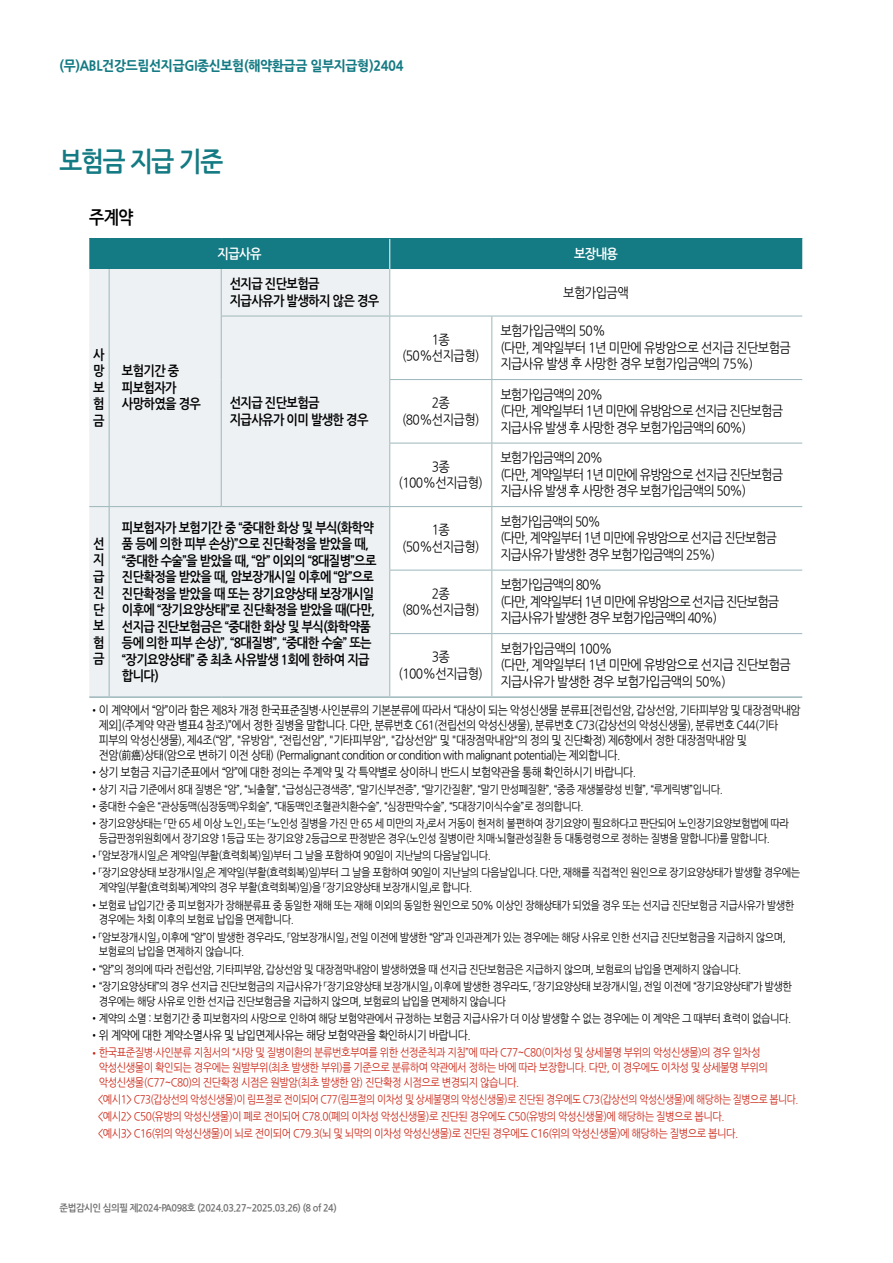
<style>
.page{position:relative;width:893px;height:1263px;background:#fff}
.page>*{position:absolute;margin:0;border:0;box-sizing:border-box;transform-origin:0 0}
.t1{font:27px "Nanum Gothic OTF Bold";letter-spacing:-.05em;color:#147a83;scale:.9 1}
.t2{font:18px "Nanum Gothic OTF Bold";color:#000;scale:.9 1}
.t3{font:13.5px/16.5px "Nanum Gothic OTF Bold";letter-spacing:-.05em;color:#000;scale:.9 1}
.t4{font:13.5px/16.5px "Nanum Gothic OTF";letter-spacing:-.07em;color:#000;text-align:center;scale:.9 1}
.t5{font:13.5px/16.5px "Nanum Gothic OTF";letter-spacing:-.05em;color:#000;scale:.9 1}
.t6{font:13.5px/16.5px "Nanum Gothic OTF";letter-spacing:-.07em;color:#000;scale:.88 1}
.t7{font:700 13.5px "Nanum Gothic OTF Extra";letter-spacing:-.025em;color:#147a83;scale:.95 1}
.t8{font:13.5px "Nanum Gothic OTF Bold";letter-spacing:-.05em;color:#fff;scale:.9 1}
.t9{font:12px/15px "Nanum Gothic OTF";letter-spacing:-.05em;color:#000;scale:.9 1}
.t10{font:11.25px/14.7px "Nanum Gothic OTF";letter-spacing:-.05em;color:#000;scale:.9 1}
.t11{font:11.25px/14.9px "Nanum Gothic OTF";letter-spacing:-.05em;color:#cb2414;scale:.9 1}
.t12{font:9.75px "Nanum Gothic OTF Bold";letter-spacing:-.05em;color:#727171;scale:.95 1}
.s1{font-size:12px}
</style>
<div class="page">
<div style="left:89px;top:269px;width:300px;height:427px;background:#edf1f3"></div>
<div style="left:89px;top:238px;width:713px;height:31px;background:#147a83"></div>
<hr style="left:109px;top:238px;width:112px;height:1px;background:#147a83">
<hr style="left:221px;top:238px;width:169px;height:1px;background:#147a83">
<hr style="left:390px;top:238px;width:102px;height:1px;background:#147a83">
<hr style="left:492px;top:238px;width:310px;height:1px;background:#147a83">
<hr style="left:109px;top:269px;width:1px;height:47px;background:#9cb7bb">
<hr style="left:109px;top:316px;width:1px;height:64px;background:#9cb7bb">
<hr style="left:109px;top:380px;width:1px;height:63px;background:#9cb7bb">
<hr style="left:109px;top:443px;width:1px;height:63px;background:#9cb7bb">
<hr style="left:221px;top:269px;width:1px;height:47px;background:#9cb7bb">
<hr style="left:389px;top:269px;width:1px;height:47px;background:#9cb7bb">
<hr style="left:221px;top:316px;width:169px;height:1px;background:#9cb7bb">
<hr style="left:221px;top:316px;width:1px;height:64px;background:#9cb7bb">
<hr style="left:221px;top:380px;width:1px;height:63px;background:#9cb7bb">
<hr style="left:221px;top:443px;width:1px;height:63px;background:#9cb7bb">
<hr style="left:390px;top:316px;width:102px;height:1px;background:#9cb7bb">
<hr style="left:389px;top:316px;width:1px;height:63px;background:#9cb7bb">
<hr style="left:492px;top:316px;width:310px;height:1px;background:#9cb7bb">
<hr style="left:491px;top:316px;width:1px;height:63px;background:#9cb7bb">
<hr style="left:389px;top:379px;width:103px;height:1px;background:#9cb7bb">
<hr style="left:389px;top:380px;width:1px;height:63px;background:#9cb7bb">
<hr style="left:492px;top:379px;width:310px;height:1px;background:#9cb7bb">
<hr style="left:491px;top:380px;width:1px;height:63px;background:#9cb7bb">
<hr style="left:389px;top:443px;width:103px;height:1px;background:#9cb7bb">
<hr style="left:389px;top:443px;width:1px;height:63px;background:#9cb7bb">
<hr style="left:492px;top:443px;width:310px;height:1px;background:#9cb7bb">
<hr style="left:491px;top:443px;width:1px;height:63px;background:#9cb7bb">
<svg style="left:89px;top:506px;width:20px;height:1px"></svg>
<hr style="left:109px;top:506px;width:112px;height:1px;background:#9cb7bb">
<hr style="left:109px;top:507px;width:1px;height:63px;background:#9cb7bb">
<hr style="left:221px;top:506px;width:169px;height:1px;background:#9cb7bb">
<hr style="left:109px;top:570px;width:1px;height:64px;background:#9cb7bb">
<hr style="left:109px;top:634px;width:1px;height:62px;background:#9cb7bb">
<hr style="left:89px;top:696px;width:20px;height:2px;background:#9cb7bb">
<hr style="left:109px;top:696px;width:112px;height:2px;background:#9cb7bb">
<hr style="left:221px;top:696px;width:169px;height:2px;background:#9cb7bb">
<hr style="left:390px;top:506px;width:102px;height:1px;background:#9cb7bb">
<hr style="left:389px;top:507px;width:1px;height:63px;background:#9cb7bb">
<hr style="left:492px;top:506px;width:310px;height:1px;background:#9cb7bb">
<hr style="left:491px;top:507px;width:1px;height:63px;background:#9cb7bb">
<hr style="left:389px;top:570px;width:103px;height:1px;background:#9cb7bb">
<hr style="left:389px;top:570px;width:1px;height:63px;background:#9cb7bb">
<hr style="left:492px;top:570px;width:310px;height:1px;background:#9cb7bb">
<hr style="left:491px;top:570px;width:1px;height:63px;background:#9cb7bb">
<hr style="left:389px;top:633px;width:103px;height:1px;background:#9cb7bb">
<hr style="left:389px;top:634px;width:1px;height:62px;background:#9cb7bb">
<hr style="left:492px;top:633px;width:310px;height:1px;background:#9cb7bb">
<hr style="left:491px;top:634px;width:1px;height:62px;background:#9cb7bb">
<hr style="left:390px;top:696px;width:102px;height:2px;background:#9cb7bb">
<hr style="left:492px;top:696px;width:310px;height:2px;background:#9cb7bb">
<p class="t7" style="left:60px;top:58px;width:364px">(무)ABL건강드림선지급GI종신보험(해약환급금 일부지급형)2404</p>
<h1 class="t1" style="left:60px;top:148px;width:183px">보험금 지급 기준</h1>
<h2 class="t2" style="left:89px;top:208px;width:50px">주계약</h2>
<p class="t3" style="left:93px;top:347px;width:14px;text-align:justify">사 망 보 험 금</p>
<p class="t3" style="left:122px;top:363px;width:89px">보험기간 중 피보험자가 사망하였을 경우</p>
<p class="t8" style="left:218px;top:246px;width:50px">지급사유</p>
<p class="t8" style="left:574px;top:246px;width:50px">보장내용</p>
<p class="t3" style="left:230px;top:276px;width:168px">선지급 진단보험금<br>지급사유가 발생하지 않은 경우</p>
<p class="t4" style="left:563px;top:284px;width:74px">보험가입금액</p>
<p class="t3" style="left:230px;top:395px;width:156px">선지급 진단보험금 지급사유가 이미 발생한 경우</p>
<p class="t4" style="left:402px;top:331px;width:88px">1종 (50%선지급형)</p>
<p class="t5" style="left:500px;top:322px;width:324px">보험가입금액의 50%<br>(다만, 계약일부터 1년 미만에 유방암으로 선지급 진단보험금 지급사유 발생 후 사망한 경우 보험가입금액의 75%)</p>
<p class="t4" style="left:402px;top:394px;width:88px">2종 (80%선지급형)</p>
<p class="t4" style="left:500px;top:386px;width:316px;text-align:left">보험가입금액의 20%<br>(다만, 계약일부터 1년 미만에 유방암으로 선지급 진단보험금 지급사유 발생 후 사망한 경우 보험가입금액의 60%)</p>
<p class="t5" style="left:399px;top:458px;width:95px;text-align:center">3종 (100%선지급형)</p>
<p class="t4" style="left:500px;top:449px;width:316px;text-align:left">보험가입금액의 20%<br>(다만, 계약일부터 1년 미만에 유방암으로 선지급 진단보험금 지급사유 발생 후 사망한 경우 보험가입금액의 50%)</p>
<p class="t3" style="left:93px;top:536px;width:14px;text-align:justify">선 지 급 진 단 보 험 금</p>
<p class="t3" style="left:122px;top:520px;width:284px">피보험자가 보험기간 중 “중대한 화상 및 부식(화학약 품 등에 의한 피부 손상)”으로 진단확정을 받았을 때, “중대한 수술”을 받았을 때, “암” 이외의 “8대질병”으로 진단확정을 받았을 때, 암보장개시일 이후에 “암”으로 진단확정을 받았을 때 또는 장기요양상태 보장개시일 이후에 “장기요양상태”로 진단확정을 받았을 때(다만, 선지급 진단보험금은 “중대한 화상 및 부식(화학약품 등에 의한 피부 손상)”, “8대질병”, “중대한 수술” 또는 “장기요양상태” 중 최초 사유발생 1회에 한하여 지급 합니다)</p>
<p class="t4" style="left:402px;top:521px;width:88px">1종 (50%선지급형)</p>
<p class="t6" style="left:500px;top:513px;width:316px">보험가입금액의 50%<br>(다만, 계약일부터 1년 미만에 유방암으로 선지급 진단보험금 지급사유가 발생한 경우 보험가입금액의 25%)</p>
<p class="t4" style="left:402px;top:585px;width:88px">2종 (80%선지급형)</p>
<p class="t4" style="left:500px;top:576px;width:311px;text-align:left">보험가입금액의 80%<br>(다만, 계약일부터 1년 미만에 유방암으로 선지급 진단보험금 지급사유가 발생한 경우 보험가입금액의 40%)</p>
<p class="t5" style="left:399px;top:648px;width:95px;text-align:center">3종 (100%선지급형)</p>
<p class="t5" style="left:500px;top:640px;width:324px">보험가입금액의 100%<br>(다만, 계약일부터 1년 미만에 유방암으로 선지급 진단보험금 지급사유가 발생한 경우 보험가입금액의 50%)</p>
<p class="t9" style="left:99px;top:702px;width:781px;text-indent:-10px">•이 계약에서 “암”이라 함은 제8차 개정 한국표준질병・사인분류의 기본분류에 따라서 “대상이 되는 악성신생물 분류표[전립선암, 갑상선암, 기타피부암 및 대장점막내암 제외](주계약 약관 별표4 참조)”에서 정한 질병을 말합니다. 다만, 분류번호 C61(전립선의 악성신생물), 분류번호 C73(갑상선의 악성신생물), 분류번호 C44(기타 피부의 악성신생물), 제4조(“암”, "유방암", “전립선암”, "기타피부암", "갑상선암" 및 "대장점막내암"의 정의 및 진단확정) 제6항에서 정한 대장점막내암 및<br>전암(前癌)상태(암으로 변하기 이전 상태) (Permalignant condition or condition with malignant potential)는 제외합니다.</p>
<p class="t9" style="left:89px;top:764px;width:609px">•상기 보험금 지급기준표에서 “암”에 대한 정의는 주계약 및 각 특약별로 상이하니 반드시 보험약관을 통해 확인하시기 바랍니다.</p>
<p class="t10" style="left:89px;top:782px;width:705px"><span class="s1">•</span>상기 지급 기준에서 8대 질병은 “암”, “뇌출혈”, “급성심근경색증”, “말기신부전증”, “말기간질환”, “말기 만성폐질환”, “중증 재생불량성 빈혈”, “루게릭병”입니다.</p>
<p class="t10" style="left:89px;top:799px;width:551px"><span class="s1">•</span>중대한 수술은 “관상동맥(심장동맥)우회술”, “대동맥인조혈관치환수술”, “심장판막수술”, “5대장기이식수술”로 정의합니다.</p>
<p class="t10" style="left:99px;top:816px;width:768px;text-indent:-10px"><span class="s1">•</span>장기요양상태는 「만 65 세 이상 노인」 또는 「노인성 질병을 가진 만 65 세 미만의 자」로서 거동이 현저히 불편하여 장기요양이 필요하다고 판단되어 노인장기요양보험법에 따라 등급판정위원회에서 장기요양 1등급 또는 장기요양 2등급으로 판정받은 경우(노인성 질병이란 치매·뇌혈관성질환 등 대통령령으로 정하는 질병을 말합니다)를 말합니다.</p>
<p class="t10" style="left:89px;top:848px;width:448px"><span class="s1">•</span>「암보장개시일」은 계약일(부활(효력회복)일)부터 그 날을 포함하여 90일이 지난날의 다음날입니다.</p>
<p class="t10" style="left:99px;top:865px;width:781px;text-indent:-10px"><span class="s1">•</span>「장기요양상태 보장개시일」은 계약일(부활(효력회복)일)부터 그 날을 포함하여 90일이 지난날의 다음날입니다. 다만, 재해를 직접적인 원인으로 장기요양상태가 발생할 경우에는 계약일(부활(효력회복)계약의 경우 부활(효력회복)일)을 「장기요양상태 보장개시일」로 합니다.</p>
<p class="t10" style="left:99px;top:897px;width:774px;text-indent:-10px"><span class="s1">•</span>보험료 납입기간 중 피보험자가 장해분류표 중 동일한 재해 또는 재해 이외의 동일한 원인으로 50% 이상인 장해상태가 되었을 경우 또는 선지급 진단보험금 지급사유가 발생한 경우에는 차회 이후의 보험료 납입을 면제합니다.</p>
<p class="t10" style="left:99px;top:929px;width:765px;text-indent:-10px"><span class="s1">•</span>「암보장개시일」 이후에 “암”이 발생한 경우라도, 「암보장개시일」 전일 이전에 발생한 “암”과 인과관계가 있는 경우에는 해당 사유로 인한 선지급 진단보험금을 지급하지 않으며, 보험료의 납입을 면제하지 않습니다.</p>
<p class="t10" style="left:89px;top:961px;width:726px"><span class="s1">•</span>“암”의 정의에 따라 전립선암, 기타피부암, 갑상선암 및 대장점막내암이 발생하였을 때 선지급 진단보험금은 지급하지 않으며, 보험료의 납입을 면제하지 않습니다.</p>
<p class="t10" style="left:99px;top:979px;width:772px;text-indent:-10px"><span class="s1">•</span>“장기요양상태”의 경우 선지급 진단보험금의 지급사유가 「장기요양상태 보장개시일」 이후에 발생한 경우라도, 「장기요양상태 보장개시일」 전일 이전에 “장기요양상태”가 발생한 경우에는 해당 사유로 인한 선지급 진단보험금을 지급하지 않으며, 보험료의 납입을 면제하지 않습니다</p>
<p class="t10" style="left:89px;top:1011px;width:781px"><span class="s1">•</span>계약의 소멸 : 보험기간 중 피보험자의 사망으로 인하여 해당 보험약관에서 규정하는 보험금 지급사유가 더 이상 발생할 수 없는 경우에는 이 계약은 그 때부터 효력이 없습니다.</p>
<p class="t9" style="left:89px;top:1028px;width:425px">•위 계약에 대한 계약소멸사유 및 납입면제사유는 해당 보험약관을 확인하시기 바랍니다.</p>
<p class="t11" style="left:99px;top:1045px;width:745px;text-indent:-10px"><span class="s1">•</span>한국표준질병·사인분류 지침서의 “사망 및 질병이환의 분류번호부여를 위한 선정준칙과 지침”에 따라 C77~C80(이차성 및 상세불명 부위의 악성신생물)의 경우 일차성 악성신생물이 확인되는 경우에는 원발부위(최초 발생한 부위)를 기준으로 분류하여 약관에서 정하는 바에 따라 보장합니다. 다만, 이 경우에도 이차성 및 상세불명 부위의 악성신생물(C77~C80)의 진단확정 시점은 원발암(최초 발생한 암) 진단확정 시점으로 변경되지 않습니다.</p>
<p class="t11" style="left:98px;top:1091px;width:780px;line-height:17.1px">&lt;예시1&gt; C73(갑상선의 악성신생물)이 림프절로 전이되어 C77(림프절의 이차성 및 상세불명의 악성신생물)로 진단된 경우에도 C73(갑상선의 악성신생물)에 해당하는 질병으로 봅니다. &lt;예시2&gt; C50(유방의 악성신생물)이 폐로 전이되어 C78.0(폐의 이차성 악성신생물)로 진단된 경우에도 C50(유방의 악성신생물)에 해당하는 질병으로 봅니다.<br>&lt;예시3&gt; C16(위의 악성신생물)이 뇌로 전이되어 C79.3(뇌 및 뇌막의 이차성 악성신생물)로 진단된 경우에도 C16(위의 악성신생물)에 해당하는 질병으로 봅니다.</p>
<p class="t12" style="left:60px;top:1203px;width:293px">준법감시인 심의필 제2024-PA098호 (2024.03.27~2025.03.26) (8 of 24)</p>
</div>
